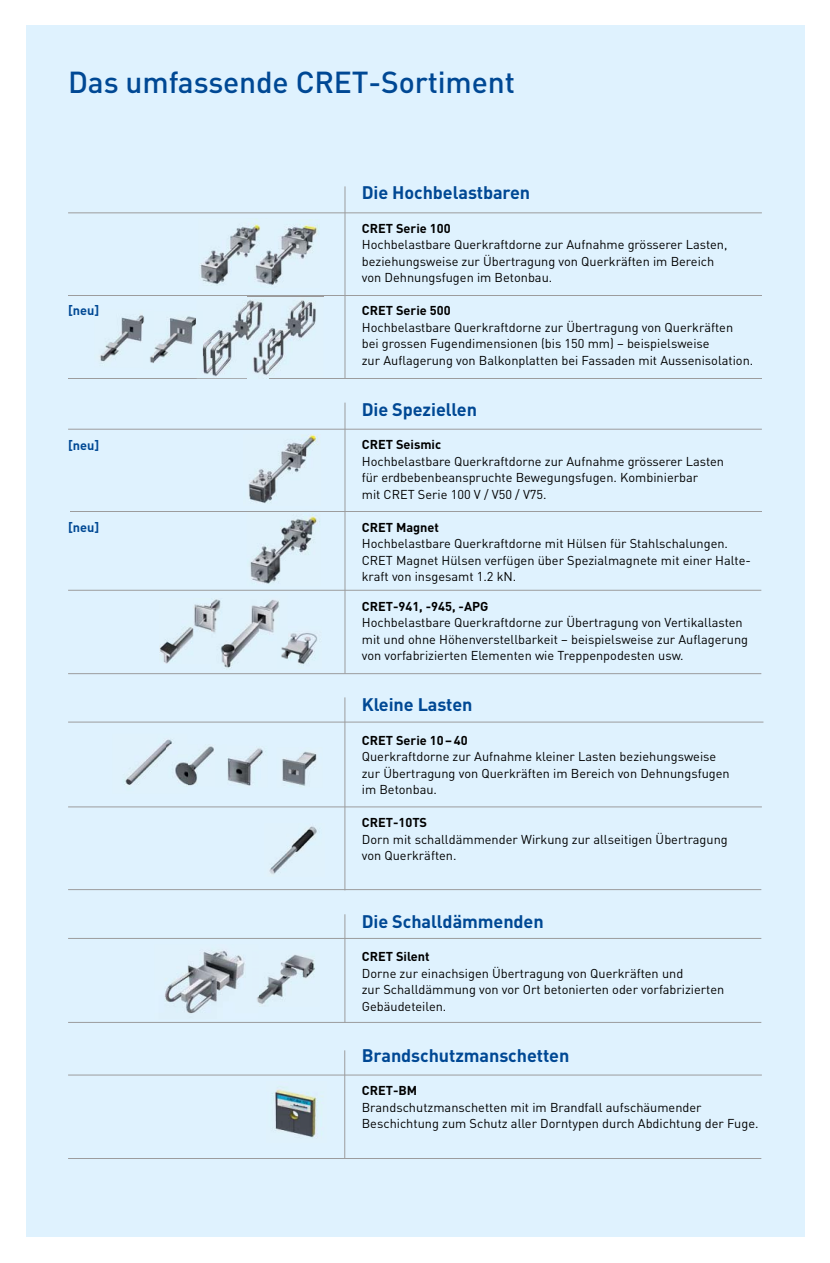
<style>
.page{position:relative;width:830px;height:1263px;background:#fff}
.page>*{position:absolute;margin:0;border:0;box-sizing:border-box;transform-origin:0 0}
.t1{font:500 30px "DIN";letter-spacing:-.005em;color:#004894}
.t2{font:700 18px "DIN";letter-spacing:-.005em;color:#004894}
.t3{font:12.75px/16.5px "DIN";color:#000}
.t4{font:700 12.75px "DIN";color:#000}
.t5{font:700 12.75px "DIN";color:#004894}
</style>
<div class="page">
<div style="left:26px;top:26px;width:778px;height:1211px;background:#dff2fe"></div>
<hr style="left:68px;top:213px;width:693px;height:1px;background:#9c9c9d">
<hr style="left:68px;top:296px;width:693px;height:1px;background:#9c9c9d">
<hr style="left:68px;top:429px;width:693px;height:1px;background:#9c9c9d">
<hr style="left:70px;top:511px;width:691px;height:1px;background:#9c9c9d">
<hr style="left:68px;top:590px;width:693px;height:1px;background:#9c9c9d">
<hr style="left:68px;top:722px;width:695px;height:1px;background:#9c9c9d">
<hr style="left:68px;top:807px;width:693px;height:1px;background:#9c9c9d">
<hr style="left:344px;top:186px;width:1px;height:192px;background:#9c9c9d">
<hr style="left:68px;top:673px;width:693px;height:1px;background:#9c9c9d">
<hr style="left:68px;top:889px;width:693px;height:1px;background:#9c9c9d">
<hr style="left:68px;top:938px;width:693px;height:1px;background:#9c9c9d">
<hr style="left:68px;top:1022px;width:693px;height:1px;background:#9c9c9d">
<hr style="left:68px;top:1158px;width:693px;height:1px;background:#9c9c9d">
<hr style="left:344px;top:403px;width:1px;height:270px;background:#9c9c9d">
<hr style="left:344px;top:697px;width:1px;height:193px;background:#9c9c9d">
<hr style="left:344px;top:914px;width:1px;height:109px;background:#9c9c9d">
<hr style="left:68px;top:378px;width:693px;height:1px;background:#9c9c9d">
<img style="left:273px;top:219px;width:45px;height:66px">
<img style="left:199px;top:219px;width:74px;height:67px">
<img style="left:99px;top:314px;width:44px;height:48px">
<img style="left:154px;top:316px;width:42px;height:46px">
<img style="left:143px;top:316px;width:11px;height:47px">
<img style="left:202px;top:302px;width:45px;height:75px">
<img style="left:247px;top:299px;width:69px;height:80px">
<hr style="left:68px;top:1075px;width:693px;height:1px;background:#9c9c9d">
<img style="left:248px;top:435px;width:72px;height:68px">
<img style="left:250px;top:513px;width:70px;height:71px">
<img style="left:287px;top:633px;width:31px;height:31px">
<img style="left:159px;top:604px;width:52px;height:60px">
<img style="left:124px;top:739px;width:63px;height:48px">
<img style="left:166px;top:744px;width:48px;height:42px">
<img style="left:227px;top:748px;width:36px;height:38px">
<img style="left:282px;top:751px;width:35px;height:36px">
<img style="left:269px;top:826px;width:48px;height:49px">
<img style="left:258px;top:954px;width:57px;height:53px">
<img style="left:165px;top:950px;width:93px;height:64px">
<img style="left:272px;top:1086px;width:51px;height:52px">
<hr style="left:344px;top:1050px;width:1px;height:109px;background:#9c9c9d">
<img style="left:211px;top:599px;width:76px;height:71px">
<h1 class="t1" style="left:68px;top:71px;width:448px">Das umfassende CRET-Sortiment</h1>
<p class="t5" style="left:68px;top:306px;width:33px">[neu]</p>
<p class="t5" style="left:68px;top:441px;width:33px">[neu]</p>
<p class="t5" style="left:68px;top:523px;width:33px">[neu]</p>
<h2 class="t2" style="left:361px;top:186px;width:170px">Die Hochbelastbaren</h2>
<p class="t4" style="left:361px;top:224px;width:90px">CRET Serie 100</p>
<p class="t3" style="left:361px;top:238px;width:367px">Hochbelastbare Querkraftdorne zur Aufnahme grösserer Lasten, beziehungsweise zur Übertragung von Querkräften im Bereich von Dehnungsfugen im Betonbau.</p>
<p class="t4" style="left:361px;top:306px;width:90px">CRET Serie 500</p>
<p class="t3" style="left:361px;top:320px;width:393px">Hochbelastbare Querkraftdorne zur Übertragung von Querkräften<br>bei grossen Fugendimensionen (bis 150 mm) – beispielsweise<br>zur Auflagerung von Balkonplatten bei Fassaden mit Aussenisolation.</p>
<h2 class="t2" style="left:361px;top:403px;width:117px">Die Speziellen</h2>
<p class="t4" style="left:361px;top:440px;width:81px">CRET Seismic</p>
<p class="t3" style="left:361px;top:454px;width:363px">Hochbelastbare Querkraftdorne zur Aufnahme grösserer Lasten für erdbebenbeanspruchte Bewegungsfugen. Kombinierbar<br>mit CRET Serie 100 V / V50 / V75.</p>
<p class="t4" style="left:361px;top:523px;width:79px">CRET Magnet</p>
<p class="t3" style="left:361px;top:537px;width:390px">Hochbelastbare Querkraftdorne mit Hülsen für Stahlschalungen.<br>CRET Magnet Hülsen verfügen über Spezialmagnete mit einer Halte&shy;kraft von insgesamt 1.2 kN.</p>
<p class="t4" style="left:361px;top:601px;width:128px">CRET-941, -945, -APG</p>
<p class="t3" style="left:361px;top:616px;width:387px">Hochbelastbare Querkraftdorne zur Übertragung von Vertikallasten mit und ohne Höhenverstellbarkeit – beispielsweise zur Auflagerung von vorfabrizierten Elementen wie Treppenpodesten usw.</p>
<h2 class="t2" style="left:361px;top:698px;width:112px">Kleine Lasten</h2>
<p class="t4" style="left:361px;top:735px;width:107px">CRET Serie 10 – 40</p>
<p class="t3" style="left:361px;top:750px;width:369px">Querkraftdorne zur Aufnahme kleiner Lasten beziehungsweise zur Übertragung von Querkräften im Bereich von Dehnungsfugen im Betonbau.</p>
<p class="t4" style="left:361px;top:818px;width:67px">CRET-10TS</p>
<p class="t3" style="left:361px;top:832px;width:367px">Dorn mit schalldämmender Wirkung zur allseitigen Übertragung von Querkräften.</p>
<h2 class="t2" style="left:361px;top:915px;width:183px">Die Schalldämmenden</h2>
<p class="t4" style="left:361px;top:952px;width:69px">CRET Silent</p>
<p class="t3" style="left:361px;top:966px;width:364px">Dorne zur einachsigen Übertragung von Querkräften und<br>zur Schalldämmung von vor Ort betonierten oder vorfabrizierten<br>Gebäudeteilen.</p>
<h2 class="t2" style="left:361px;top:1049px;width:209px">Brandschutzmanschetten</h2>
<p class="t4" style="left:361px;top:1086px;width:57px">CRET-BM</p>
<p class="t3" style="left:361px;top:1100px;width:398px">Brandschutzmanschetten mit im Brandfall aufschäumender<br>Beschichtung zum Schutz aller Dorntypen durch Abdichtung der Fuge.</p>
</div>
